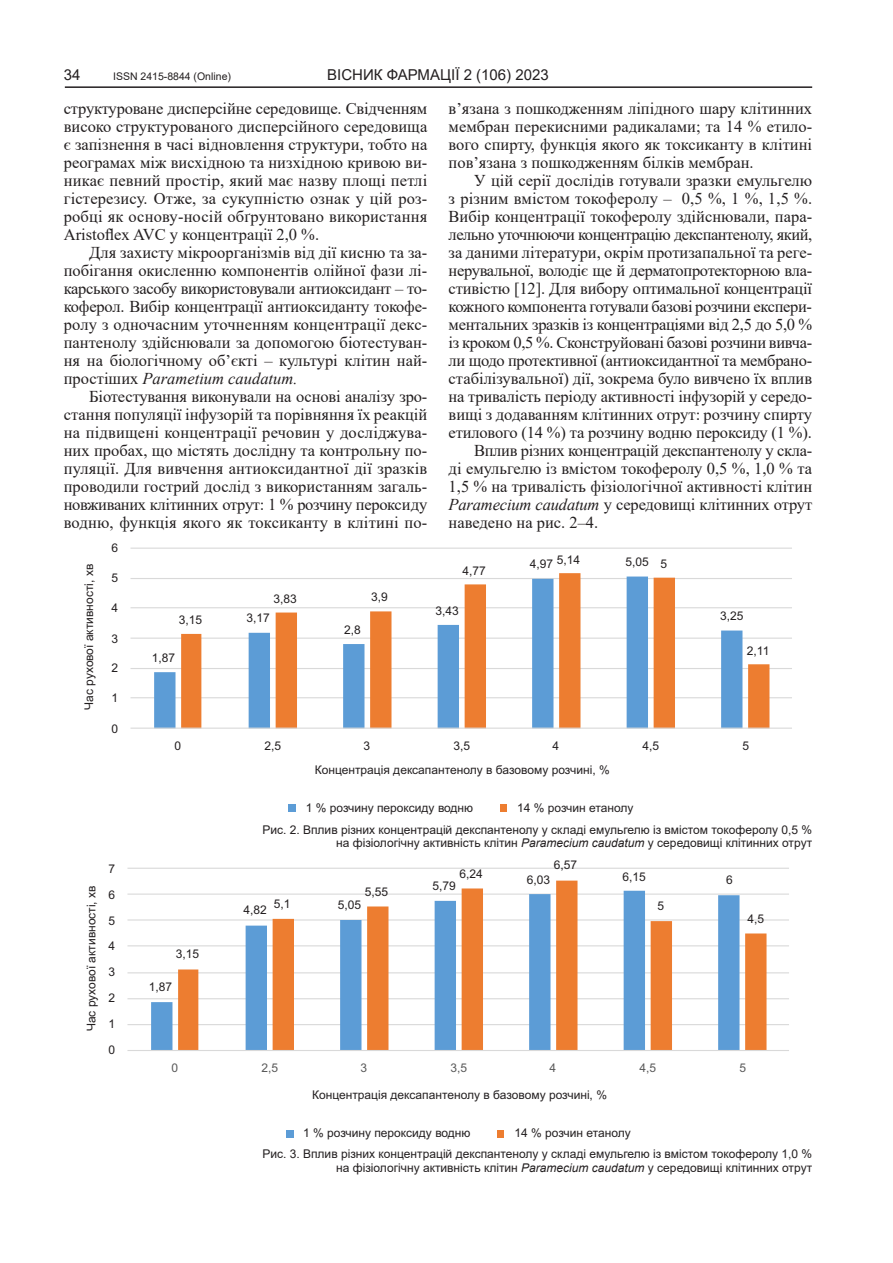
<style>
.page{position:relative;width:893px;height:1263px;background:#fff}
.page>*{position:absolute;margin:0;border:0;box-sizing:border-box;transform-origin:0 0}
.Основной_текст{font:16.5px/18px "Times New Roman";color:#231f20;text-align:justify}
.t1{font:15px "Arial";color:#231f20}
.Подрисуночная_подпис{font:12px/13.5px "Arial";color:#231f20;text-align:right}
.t2{font:12px "Arial";color:#595959}
.t3{font:10.5px "Arial";color:#231f20}
.s1{font-style:italic}
</style>
<div class="page">
<hr style="left:65px;top:86px;width:747px;height:2px;background:#231f20">
<hr style="left:131px;top:697px;width:661px;height:1px;background:#d9d9d9">
<hr style="left:131px;top:668px;width:661px;height:1px;background:#d9d9d9">
<hr style="left:131px;top:638px;width:661px;height:1px;background:#d9d9d9">
<hr style="left:131px;top:607px;width:661px;height:1px;background:#d9d9d9">
<hr style="left:131px;top:578px;width:661px;height:1px;background:#d9d9d9">
<hr style="left:131px;top:548px;width:661px;height:1px;background:#d9d9d9">
<svg style="left:154px;top:608px;width:27px;height:119px"></svg>
<svg style="left:181px;top:573px;width:588px;height:154px"></svg>
<hr style="left:131px;top:727px;width:661px;height:2px;background:#d9d9d9">
<div style="left:288px;top:804px;width:8px;height:8px;background:#5c9cd6"></div>
<div style="left:500px;top:804px;width:7px;height:8px;background:#ed7d30"></div>
<hr style="left:127px;top:1024px;width:662px;height:1px;background:#d9d9d9">
<hr style="left:127px;top:998px;width:662px;height:1px;background:#d9d9d9">
<hr style="left:127px;top:972px;width:662px;height:1px;background:#d9d9d9">
<hr style="left:127px;top:945px;width:662px;height:1px;background:#d9d9d9">
<hr style="left:127px;top:919px;width:662px;height:1px;background:#d9d9d9">
<hr style="left:127px;top:893px;width:662px;height:2px;background:#d9d9d9">
<hr style="left:127px;top:868px;width:662px;height:1px;background:#d9d9d9">
<svg style="left:151px;top:893px;width:27px;height:157px"></svg>
<svg style="left:178px;top:881px;width:588px;height:169px"></svg>
<hr style="left:127px;top:1050px;width:662px;height:1px;background:#d9d9d9">
<div style="left:286px;top:1129px;width:8px;height:8px;background:#5c9cd6"></div>
<div style="left:497px;top:1129px;width:7px;height:8px;background:#ed7d30"></div>
<p class="t1" style="left:64px;top:65px;width:18px">34</p>
<p class="t3" style="left:113px;top:69px;width:119px">ISSN 2415-8844 (Online)</p>
<p class="t1" style="left:327px;top:65px;width:223px">ВІСНИК ФАРМАЦІЇ 2 (106) 2023</p>
<p class="Основной_текст" style="left:64px;top:98px;width:365px">структуроване дисперсійне середовище. Свідченням високо структурованого дисперсійного середовища є запізнення в часі відновлення структури, тобто на реограмах між висхідною та низхідною кривою ви&shy;никає певний простір, який має назву площі петлі гістерезису. Отже, за сукупністю ознак у цій роз&shy;робці як основу-носій обґрунтовано використання Aristoflex AVC у концентрації 2,0 %.</p>
<p class="Основной_текст" style="left:64px;top:242px;width:365px;text-indent:26px">Для захисту мікроорганізмів від дії кисню та за&shy;побігання окисленню компонентів олійної фази лі&shy;карського засобу використовували антиоксидант – то&shy;коферол. Вибір концентрації антиоксиданту токофе&shy;ролу з одночасним уточненням концентрації декс&shy;пантенолу здійснювали за допомогою біотестуван&shy;ня на біологічному об’єкті – культурі клітин най&shy;простіших <span class="s1">Parametium caudatum.</span></p>
<p class="Основной_текст" style="left:64px;top:386px;width:365px;text-indent:26px">Біотестування виконували на основі аналізу зро&shy;стання популяції інфузорій та порівняння їх реакцій на підвищені концентрації речовин у досліджува&shy;них пробах, що містять дослідну та контрольну по&shy;пуляції. Для вивчення антиоксидантної дії зразків проводили гострий дослід з використанням загаль&shy;новживаних клітинних отрут: 1 % розчину пероксиду водню, функція якого як токсиканту в клітині по-</p>
<p class="Основной_текст" style="left:449px;top:98px;width:365px">в’язана з пошкодженням ліпідного шару клітинних мембран перекисними радикалами; та 14 % етило&shy;вого спирту, функція якого як токсиканту в клітині пов’язана з пошкодженням білків мембран.</p>
<p class="Основной_текст" style="left:449px;top:170px;width:365px;text-indent:26px">У цій серії дослідів готували зразки емульгелю з різним вмістом токоферолу – 0,5 %, 1 %, 1,5 %.<br>Вибір концентрації токоферолу здійснювали, пара&shy;лельно уточнюючи концентрацію декспантенолу, який, за даними літератури, окрім протизапальної та реге&shy;нерувальної, володіє ще й дерматопротекторною вла&shy;стивістю [12]. Для вибору оптимальної концентрації кожного компонента готували базові розчини експери&shy;ментальних зразків із концентраціями від 2,5 до 5,0 % із кроком 0,5 %. Сконструйовані базові розчини вивча&shy;ли щодо протективної (антиоксидантної та мембрано&shy;стабілізувальної) дії, зокрема було вивчено їх вплив на тривалість періоду активності інфузорій у середо&shy;вищі з додаванням клітинних отрут: розчину спирту етилового (14 %) та розчину водню пероксиду (1 %).</p>
<p class="Основной_текст" style="left:449px;top:440px;width:365px;text-indent:26px">Вплив різних концентрацій декспантенолу у скла&shy;ді емульгелю із вмістом токоферолу 0,5 %, 1,0 % та 1,5 % на тривалість фізіологічної активності клітин <span class="s1">Paramecium caudatum</span> у середовищі клітинних отрут наведено на рис. 2–4.</p>
<p class="Подрисуночная_подпис" style="left:83px;top:710px;width:147px;rotate:-90deg">Час рухової активності, хв</p>
<p class="Подрисуночная_подпис" style="left:111px;top:542px;width:8px">6</p>
<p class="Подрисуночная_подпис" style="left:111px;top:572px;width:8px">5</p>
<p class="Подрисуночная_подпис" style="left:111px;top:602px;width:8px">4</p>
<p class="Подрисуночная_подпис" style="left:111px;top:633px;width:8px">3</p>
<p class="Подрисуночная_подпис" style="left:111px;top:662px;width:8px">2</p>
<p class="Подрисуночная_подпис" style="left:111px;top:692px;width:8px">1</p>
<p class="Подрисуночная_подпис" style="left:111px;top:723px;width:8px">0</p>
<p class="Подрисуночная_подпис" style="left:86px;top:1031px;width:147px;rotate:-90deg">Час рухової активності, хв</p>
<p class="Подрисуночная_подпис" style="left:108px;top:863px;width:8px">7</p>
<p class="Подрисуночная_подпис" style="left:108px;top:889px;width:8px">6</p>
<p class="Подрисуночная_подпис" style="left:108px;top:915px;width:8px">5</p>
<p class="Подрисуночная_подпис" style="left:108px;top:940px;width:8px">4</p>
<p class="Подрисуночная_подпис" style="left:108px;top:966px;width:8px">3</p>
<p class="Подрисуночная_подпис" style="left:108px;top:992px;width:8px">2</p>
<p class="Подрисуночная_подпис" style="left:108px;top:1018px;width:8px">1</p>
<p class="Подрисуночная_подпис" style="left:108px;top:1044px;width:8px">0</p>
<p class="Подрисуночная_подпис" style="left:179px;top:614px;width:25px">3,15</p>
<p class="Подрисуночная_подпис" style="left:152px;top:652px;width:25px">1,87</p>
<p class="Подрисуночная_подпис" style="left:273px;top:593px;width:25px">3,83</p>
<p class="Подрисуночная_подпис" style="left:371px;top:591px;width:18px">3,9</p>
<p class="Подрисуночная_подпис" style="left:246px;top:612px;width:25px">3,17</p>
<p class="Подрисуночная_подпис" style="left:344px;top:624px;width:18px">2,8</p>
<p class="Подрисуночная_подпис" style="left:462px;top:565px;width:25px">4,77</p>
<p class="Подрисуночная_подпис" style="left:435px;top:605px;width:25px">3,43</p>
<p class="Подрисуночная_подпис" style="left:557px;top:554px;width:25px">5,14</p>
<p class="Подрисуночная_подпис" style="left:660px;top:558px;width:8px">5</p>
<p class="Подрисуночная_подпис" style="left:530px;top:558px;width:25px">4,97</p>
<p class="Подрисуночная_подпис" style="left:625px;top:556px;width:25px">5,05</p>
<p class="Подрисуночная_подпис" style="left:720px;top:610px;width:25px">3,25</p>
<p class="Подрисуночная_подпис" style="left:747px;top:645px;width:24px">2,11</p>
<p class="Подрисуночная_подпис" style="left:174px;top:740px;width:8px">0</p>
<p class="Подрисуночная_подпис" style="left:264px;top:740px;width:18px">2,5</p>
<p class="Подрисуночная_подпис" style="left:363px;top:740px;width:8px">3</p>
<p class="Подрисуночная_подпис" style="left:453px;top:740px;width:18px">3,5</p>
<p class="Подрисуночная_подпис" style="left:552px;top:740px;width:8px">4</p>
<p class="Подрисуночная_подпис" style="left:642px;top:740px;width:18px">4,5</p>
<p class="Подрисуночная_подпис" style="left:742px;top:740px;width:8px">5</p>
<p class="Подрисуночная_подпис" style="left:315px;top:764px;width:296px">Концентрація дексапантенолу в базовому розчині, %</p>
<p class="Подрисуночная_подпис" style="left:306px;top:802px;width:169px">1 % розчину пероксиду водню</p>
<p class="Подрисуночная_подпис" style="left:517px;top:802px;width:118px">14 % розчин етанолу</p>
<p class="Подрисуночная_подпис" style="left:262px;top:823px;width:551px">Рис. 2. Вплив різних концентрацій декспантенолу у складі емульгелю із вмістом токоферолу 0,5 % на фізіологічну активність клітин <span class="s1">Paramecium caudatum</span> у середовищі клітинних отрут</p>
<p class="Подрисуночная_подпис" style="left:176px;top:948px;width:25px">3,15</p>
<p class="Подрисуночная_подпис" style="left:149px;top:981px;width:25px">1,87</p>
<p class="Подрисуночная_подпис" style="left:243px;top:904px;width:25px">4,82</p>
<p class="Подрисуночная_подпис" style="left:274px;top:898px;width:18px">5,1</p>
<p class="Подрисуночная_подпис" style="left:365px;top:886px;width:25px">5,55</p>
<p class="Подрисуночная_подпис" style="left:338px;top:899px;width:25px">5,05</p>
<p class="Подрисуночная_подпис" style="left:459px;top:868px;width:25px">6,24</p>
<p class="Подрисуночная_подпис" style="left:432px;top:880px;width:25px">5,79</p>
<p class="Подрисуночная_подпис" style="left:554px;top:859px;width:25px">6,57</p>
<p class="Подрисуночная_подпис" style="left:527px;top:874px;width:25px">6,03</p>
<p class="Подрисуночная_подпис" style="left:622px;top:871px;width:25px">6,15</p>
<p class="Подрисуночная_подпис" style="left:726px;top:874px;width:8px">6</p>
<p class="Подрисуночная_подпис" style="left:657px;top:900px;width:8px">5</p>
<p class="Подрисуночная_подпис" style="left:747px;top:913px;width:18px">4,5</p>
<p class="t2" style="left:171px;top:1063px;width:8px">0</p>
<p class="t2" style="left:261px;top:1063px;width:18px">2,5</p>
<p class="t2" style="left:360px;top:1063px;width:8px">3</p>
<p class="t2" style="left:450px;top:1063px;width:18px">3,5</p>
<p class="t2" style="left:549px;top:1063px;width:8px">4</p>
<p class="t2" style="left:639px;top:1063px;width:18px">4,5</p>
<p class="t2" style="left:739px;top:1063px;width:8px">5</p>
<p class="Подрисуночная_подпис" style="left:312px;top:1089px;width:296px">Концентрація дексапантенолу в базовому розчині, %</p>
<p class="Подрисуночная_подпис" style="left:303px;top:1127px;width:169px">1 % розчину пероксиду водню</p>
<p class="Подрисуночная_подпис" style="left:515px;top:1127px;width:118px">14 % розчин етанолу</p>
<p class="Подрисуночная_подпис" style="left:262px;top:1147px;width:551px">Рис. 3. Вплив різних концентрацій декспантенолу у складі емульгелю із вмістом токоферолу 1,0 % на фізіологічну активність клітин <span class="s1">Paramecium caudatum</span> у середовищі клітинних отрут</p>
</div>
